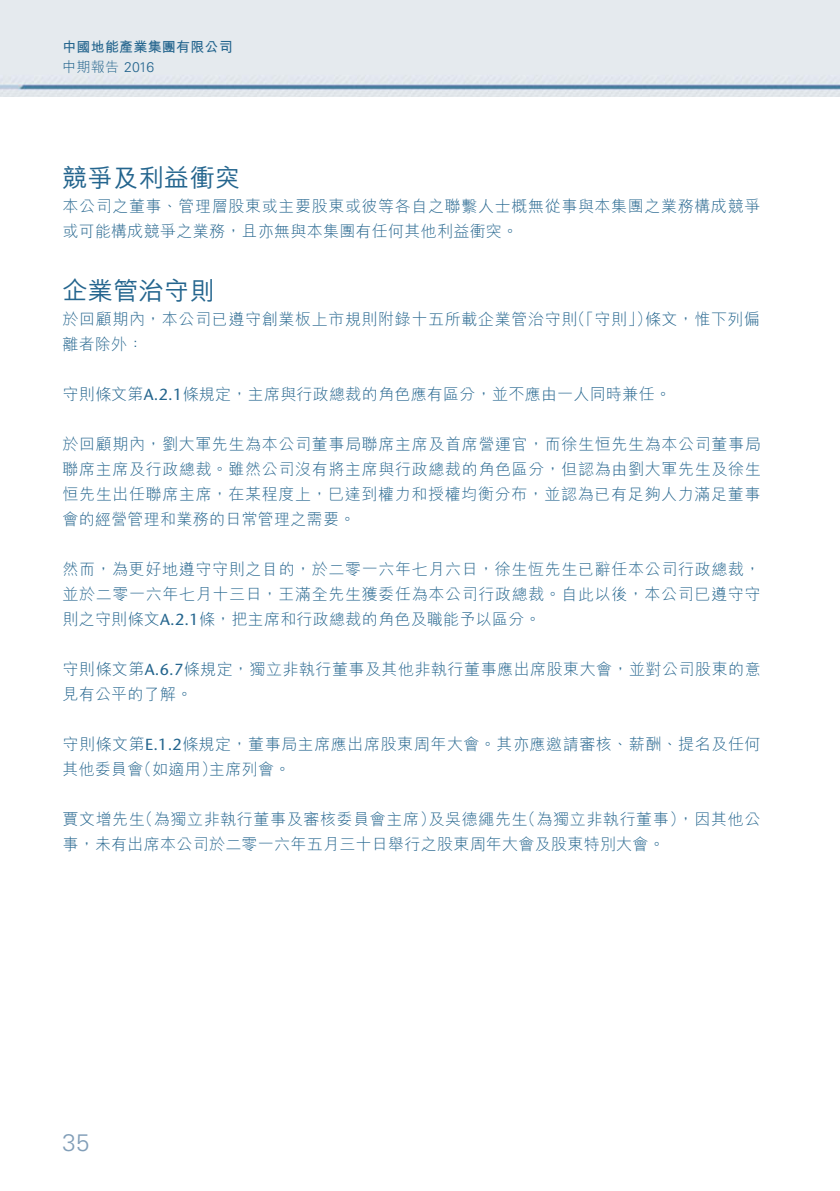
<style>
.page{position:relative;width:840px;height:1191px;background:#fff}
.page>*{position:absolute;margin:0;border:0;box-sizing:border-box;transform-origin:0 0}
.t1{font:500 25px "M Hei HK";letter-spacing:.015em;color:#24658e}
.t2{font:300 24px "Univers LT Std";color:#819eb8}
.t3{font:300 16px/25px "M Hei HK";letter-spacing:.035em;color:#24658e}
.t4{font:300 16px/25px "M Hei HK";letter-spacing:.015em;color:#24658e}
.t5{font:700 14px/20px "M Hei HK";letter-spacing:.015em;color:#24658e}
.s1{font-weight:300}
.s2{font-family:"Univers LT Std";font-weight:300}
.s3{font-family:"Stone Sans Std";font-weight:500}
</style>
<div class="page">
<div style="left:0;top:0;width:839px;height:96px;background:#e5eaee"></div>
<p class="t5" style="left:62px;top:36px;width:172px">中國地能產業集團有限公司<span class="s1">中期報告</span> <span class="s2">2016</span></p>
<h1 class="t1" style="left:62px;top:159px;width:179px">競爭及利益衝突</h1>
<p class="t3" style="left:62px;top:193px;width:699px">本公司之董事、管理層股東或主要股東或彼等各自之聯繫人士概無從事與本集團之業務構成競爭或可能構成競爭之業務，且亦無與本集團有任何其他利益衝突。</p>
<h1 class="t1" style="left:62px;top:272px;width:154px">企業管治守則</h1>
<p class="t3" style="left:644px;top:306px;width:117px">條文，惟下列偏</p>
<p class="t3" style="left:569px;top:306px;width:84px">（「守則」）</p>
<p class="t3" style="left:62px;top:306px;width:516px">於回顧期內，本公司已遵守創業板上市規則附錄十五所載企業管治守則離者除外：</p>
<p class="t4" style="left:62px;top:381px;width:609px">守則條文第<span class="s3">A.2.1</span>條規定，主席與行政總裁的角色應有區分，並不應由一人同時兼任。</p>
<p class="t3" style="left:62px;top:431px;width:699px;text-align:justify">於回顧期內，劉大軍先生為本公司董事局聯席主席及首席營運官，而徐生恒先生為本公司董事局聯席主席及行政總裁。雖然公司沒有將主席與行政總裁的角色區分，但認為由劉大軍先生及徐生恒先生出任聯席主席，在某程度上，巳達到權力和授權均衡分布，並認為已有足夠人力滿足董事會的經營管理和業務的日常管理之需要。</p>
<p class="t3" style="left:62px;top:556px;width:699px;text-align:justify">然而，為更好地遵守守則之目的，於二零一六年七月六日，徐生恆先生已辭任本公司行政總裁，並於二零一六年七月十三日，王滿全先生獲委任為本公司行政總裁。自此以後，本公司巳遵守守則之守則條文<span class="s3">A.2.1</span>條，把主席和行政總裁的角色及職能予以區分。</p>
<p class="t3" style="left:62px;top:656px;width:699px">守則條文第<span class="s3">A.6.7</span>條規定，獨立非執行董事及其他非執行董事應出席股東大會，並對公司股東的意見有公平的了解。</p>
<p class="t3" style="left:209px;top:731px;width:552px;text-indent:-147px">守則條文第<span class="s3">E.1.2</span>條規定，董事局主席應出席股東周年大會。其亦應邀請審核、薪酬、提名及任何主席列會。</p>
<p class="t3" style="left:136px;top:756px;width:83px">（如適用）</p>
<p class="t3" style="left:62px;top:756px;width:83px">其他委員會</p>
<p class="t3" style="left:137px;top:806px;width:300px">（為獨立非執行董事及審核委員會主席）</p>
<p class="t3" style="left:519px;top:806px;width:242px">（為獨立非執行董事，）因其他公</p>
<p class="t4" style="left:62px;top:806px;width:603px">賈文增先生<br>事，未有出席本公司於二零一六年五月三十日舉行之股東周年大會及股東特別大會。</p>
<p class="t3" style="left:428px;top:806px;width:101px">及吳德繩先生</p>
<h2 class="t2" style="left:62px;top:1127px;width:29px">35</h2>
</div>
